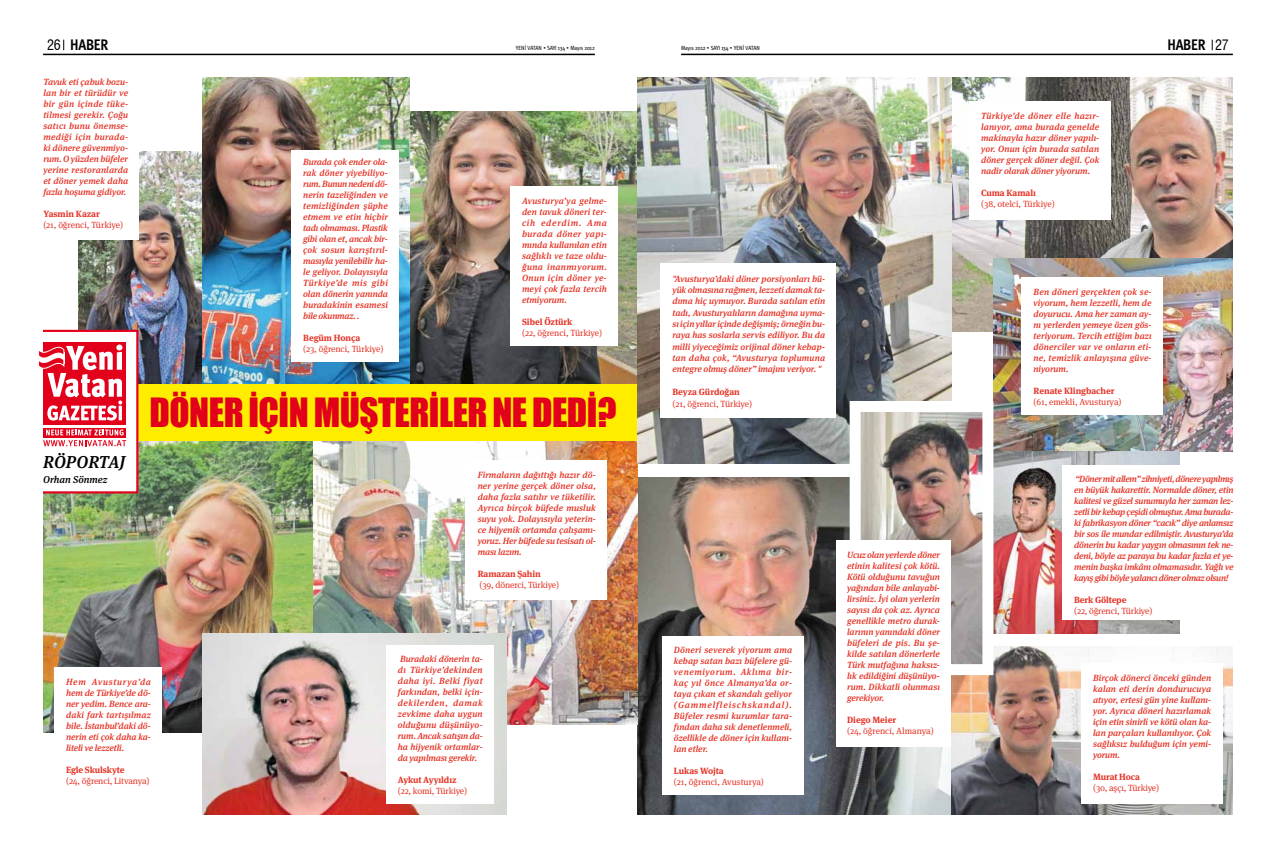
<style>
.page{position:relative;width:1276px;height:851px;background:#fff}
.page>*{position:absolute;margin:0;border:0;box-sizing:border-box;transform-origin:0 0}
.t1{font:37px "Impact";letter-spacing:-.015em;color:#e2001a}
.t2{font:italic 500 17.2px "Meta Serif Pro";letter-spacing:-.005em;color:#000}
.t3{font:700 15.3px "Meta Cond Pro";letter-spacing:-.015em;color:#000}
.t4{font:italic 500 10px "Meta Serif Pro";color:#000}
.t5{font:italic 500 9px/11px "Meta Serif Pro";letter-spacing:-.005em;color:#e53427;text-align:justify}
.t6{font:9px "Meta Serif Pro";letter-spacing:-.015em;color:#e53427}
.t7{font:700 9px "Meta Serif Pro";letter-spacing:-.01em;color:#e53427}
.t8{font:6px "Meta Cond Pro";letter-spacing:-.01em;color:#000}
.s1{font-family:"Swiss 721 BT";font-weight:400;font-stretch:condensed;font-size:14px}
</style>
<div class="page">
<hr style="left:43px;top:54px;width:552px;height:1px;background:#000">
<hr style="left:681px;top:54px;width:552px;height:1px;background:#000">
<img style="left:43px;top:440px;width:270px;height:292px">
<img style="left:79px;top:151px;width:124px;height:233px">
<img style="left:951px;top:77px;width:282px;height:255px">
<img style="left:638px;top:478px;width:313px;height:336px">
<img style="left:410px;top:111px;width:228px;height:273px">
<img style="left:313px;top:440px;width:325px;height:284px">
<div style="left:969px;top:101px;width:141px;height:118px;background:#fff"></div>
<img style="left:993px;top:259px;width:240px;height:193px">
<div style="left:1021px;top:277px;width:142px;height:138px;background:#fff"></div>
<div style="left:661px;top:635px;width:142px;height:159px;background:#fff"></div>
<div style="left:465px;top:460px;width:142px;height:139px;background:#fff"></div>
<div style="left:510px;top:186px;width:107px;height:160px;background:#fff"></div>
<img style="left:203px;top:633px;width:304px;height:181px">
<div style="left:54px;top:667px;width:108px;height:129px;background:#fff"></div>
<div style="left:386px;top:644px;width:107px;height:159px;background:#fff"></div>
<img style="left:203px;top:77px;width:207px;height:307px">
<div style="left:291px;top:151px;width:108px;height:211px;background:#fff"></div>
<div style="left:31px;top:69px;width:108px;height:170px;background:#fff"></div>
<img style="left:993px;top:452px;width:186px;height:181px">
<div style="left:1063px;top:465px;width:181px;height:154px;background:#fff"></div>
<img style="left:951px;top:646px;width:282px;height:168px">
<div style="left:1080px;top:663px;width:142px;height:140px;background:#fff"></div>
<div style="left:43px;top:384px;width:602px;height:56px;background:#ffed00"></div>
<div style="left:34px;top:330px;width:104px;height:163px;background:#fff;border:2px solid #e2001a"></div>
<div style="left:21px;top:284px;width:22px;height:211px;background:#fff"></div>
<div style="left:43px;top:342px;width:83px;height:83px;background:#e2001a"></div>
<div style="left:43px;top:427px;width:83px;height:10px;background:#e2001a"></div>
<svg style="left:43px;top:429px;width:83px;height:17px"></svg>
<svg style="left:39px;top:344px;width:83px;height:76px"></svg>
<img style="left:638px;top:77px;width:313px;height:386px">
<div style="left:660px;top:264px;width:176px;height:154px;background:#fff"></div>
<img style="left:861px;top:413px;width:120px;height:250px">
<div style="left:849px;top:401px;width:144px;height:274px;border:11px solid #fff"></div>
<div style="left:836px;top:540px;width:114px;height:206px;background:#fff"></div>
<h3 class="t3" style="left:47px;top:35px;width:63px"><span class="s1">26</span> HABER</h3>
<p class="t8" style="left:516px;top:44px;width:81px">Yenİ VATAN • SAYI 134 • Mayıs 2012</p>
<p class="t8" style="left:681px;top:44px;width:79px">Mayıs 2012 • SAYI 134 • Yenİ VATAN</p>
<h3 class="t3" style="left:1167px;top:35px;width:63px">HABER <span class="s1">27</span></h3>
<p class="t5" style="left:43px;top:75px;width:86px">Tavuk eti çabuk bozu&shy;lan bir et türüdür ve bir gün içinde tüke&shy;tilmesi gerekir. Çoğu satıcı bunu önemse&shy;mediği için burada&shy;ki dönere güvenmiyo&shy;rum. O yüzden büfeler yerine restoranlarda et döner yemek daha fazla hoşuma gidiyor.</p>
<p class="t7" style="left:43px;top:206px;width:58px">Yasmin Kazar</p>
<p class="t6" style="left:43px;top:218px;width:81px">(21, öğrenci, Türkiye)</p>
<h2 class="t2" style="left:43px;top:449px;width:84px">RÖPORTAJ</h2>
<p class="t4" style="left:43px;top:472px;width:66px">Orhan Sönmez</p>
<p class="t5" style="left:303px;top:156px;width:86px">Burada çok ender ola&shy;rak döner yiyebiliyo&shy;rum. Bunun nedeni dö&shy;nerin tazeliğinden ve temizliğinden şüphe etmem ve etin hiçbir tadı olmaması. Plastik gibi olan et, ancak bir&shy;çok sosun karıştırıl&shy;masıyla yenilebilir ha&shy;le geliyor. Dolayısıyla Türkiye’de mis gibi olan dönerin yanında buradakinin esamesi bile okunmaz. .</p>
<p class="t7" style="left:303px;top:331px;width:59px">Begüm Honça</p>
<p class="t6" style="left:303px;top:342px;width:82px">(23, öğrenci, Türkiye)</p>
<p class="t5" style="left:522px;top:194px;width:86px">Avusturya’ya gelme&shy;den tavuk döneri ter&shy;cih ederdim. Ama burada döner yapı&shy;mında kullanılan etin sağlıklı ve taze oldu&shy;ğuna inanmıyorum.<br>Onun için döner ye&shy;meyi çok fazla tercih etmiyorum.</p>
<p class="t7" style="left:522px;top:314px;width:52px">Sibel Öztürk</p>
<p class="t6" style="left:522px;top:326px;width:82px">(22, öğrenci, Türkiye)</p>
<h1 class="t1" style="left:150px;top:383px;width:261px">Döner için MÜŞTERİLER</h1>
<h1 class="t1" style="left:492px;top:383px;width:126px">ne dedi?</h1>
<p class="t5" style="left:478px;top:468px;width:120px">Firmaların dağıttığı hazır dö&shy;ner yerine gerçek döner olsa, daha fazla satılır ve tüketilir.<br>Ayrıca birçok büfede musluk suyu yok. Dolayısıyla yeterin&shy;ce hijyenik ortamda çalışamı&shy;yoruz. Her büfede su tesisatı ol&shy;ması lazım.</p>
<p class="t7" style="left:478px;top:566px;width:64px">Ramazan Şahin</p>
<p class="t6" style="left:479px;top:578px;width:81px">(39, dönerci, Türkiye)</p>
<p class="t5" style="left:66px;top:675px;width:86px">Hem Avusturya’da hem de Türkiye’de dö&shy;ner yedim. Bence ara&shy;daki fark tartışılmaz bile. İstanbul’daki dö&shy;nerin eti çok daha ka&shy;liteli ve lezzetli.</p>
<p class="t7" style="left:66px;top:762px;width:60px">Egle Skulskyte</p>
<p class="t6" style="left:66px;top:774px;width:85px">(24, öğrenci, Litvanya)</p>
<p class="t5" style="left:398px;top:653px;width:86px">Buradaki dönerin ta&shy;dı Türkiye’dekinden daha iyi. Belki fiyat farkından, belki için&shy;dekilerden, damak zevkime daha uygun olduğunu düşünüyo&shy;rum. Ancak satışın da&shy;ha hijyenik ortamlar&shy;da yapılması gerekir.</p>
<p class="t7" style="left:398px;top:772px;width:60px">Aykut Ayyıldız</p>
<p class="t6" style="left:398px;top:784px;width:71px">(22, komi, Türkiye)</p>
<p class="t5" style="left:672px;top:272px;width:154px;line-height:11.3px">"Avusturya’daki döner porsiyonları bü&shy;yük olmasına rağmen, lezzeti damak ta&shy;dıma hiç uymuyor. Burada satılan etin tadı, Avusturyalıların damağına uyma&shy;sı için yıllar içinde değişmiş; örneğin bu&shy;raya has soslarla servis ediliyor. Bu da milli yiyeceğimiz orijinal döner kebap&shy;tan daha çok, “Avusturya toplumuna entegre olmuş döner” imajını veriyor. "</p>
<p class="t7" style="left:672px;top:385px;width:69px">Beyza Gürdoğan</p>
<p class="t6" style="left:672px;top:397px;width:81px">(21, öğrenci, Türkiye)</p>
<p class="t5" style="left:674px;top:643px;width:120px">Döneri severek yiyorum ama kebap satan bazı büfelere gü&shy;venemiyorum. Aklıma bir&shy;kaç yıl önce Almanya’da or&shy;taya çıkan et skandalı geliyor (Gammelfleischskandal).<br>Büfeler resmi kurumlar tara&shy;fından daha sık denetlenmeli, özellikle de döner için kullanı&shy;lan etler.</p>
<p class="t7" style="left:674px;top:763px;width:51px">Lukas Wojta</p>
<p class="t6" style="left:674px;top:775px;width:92px">(21, öğrenci, Avusturya)</p>
<p class="t5" style="left:847px;top:549px;width:94px">Ucuz olan yerlerde döner etinin kalitesi çok kötü.<br>Kötü olduğunu tavuğun yağından bile anlayabi&shy;lirsiniz. İyi olan yerlerin sayısı da çok az. Ayrıca genellikle metro durak&shy;larının yanındaki döner büfeleri de pis. Bu şe&shy;kilde satılan dönerlerle Türk mutfağına haksız&shy;lık edildiğini düşünüyo&shy;rum. Dikkatli olunması gerekiyor.</p>
<p class="t7" style="left:847px;top:712px;width:51px">Diego Meier</p>
<p class="t6" style="left:847px;top:724px;width:88px">(24, öğrenci, Almanya)</p>
<p class="t5" style="left:981px;top:109px;width:120px">Türkiye’de döner elle hazır&shy;lanıyor, ama burada genelde makinayla hazır döner yapılı&shy;yor. Onun için burada satılan döner gerçek döner değil. Çok nadir olarak döner yiyorum.</p>
<p class="t7" style="left:981px;top:185px;width:56px">Cuma Kamalı</p>
<p class="t6" style="left:981px;top:197px;width:75px">(38, otelci, Türkiye)</p>
<p class="t5" style="left:1033px;top:285px;width:120px">Ben döneri gerçekten çok se&shy;viyorum, hem lezzetli, hem de doyurucu. Ama her zaman ay&shy;nı yerlerden yemeye özen gös&shy;teriyorum. Tercih ettiğim bazı dönerciler var ve onların eti&shy;ne, temizlik anlayışına güve&shy;niyorum.</p>
<p class="t7" style="left:1033px;top:383px;width:83px">Renate Klingbacher</p>
<p class="t6" style="left:1033px;top:395px;width:90px">(61, emekli, Avusturya)</p>
<p class="t5" style="left:1074px;top:472px;width:161px">“Döner mit allem” zihniyeti, dönere yapılmış en büyük hakarettir. Normalde döner, etin kalitesi ve güzel sunumuyla her zaman lez&shy;zetli bir kebap çeşidi olmuştur. Ama burada&shy;ki fabrikasyon döner “cacık” diye anlamsız bir sos ile mundar edilmiştir. Avusturya’da dönerin bu kadar yaygın olmasının tek ne&shy;deni, böyle az paraya bu kadar fazla et ye&shy;menin başka imkânı olmamasıdır. Yağlı ve kayış gibi böyle yalancı döner olmaz olsun!</p>
<p class="t7" style="left:1074px;top:592px;width:54px">Berk Göltepe</p>
<p class="t6" style="left:1074px;top:604px;width:80px">(22, öğrenci, Türkiye)</p>
<p class="t5" style="left:1093px;top:671px;width:120px">Birçok dönerci önceki günden kalan eti derin dondurucuya atıyor, ertesi gün yine kullanı&shy;yor. Ayrıca döneri hazırlamak için etin sinirli ve kötü olan ka&shy;lan parçaları kullanılıyor. Çok sağlıksız bulduğum için yemi&shy;yorum.</p>
<p class="t7" style="left:1093px;top:769px;width:48px">Murat Hoca</p>
<p class="t6" style="left:1093px;top:781px;width:68px">(30, aşçı, Türkiye)</p>
</div>
